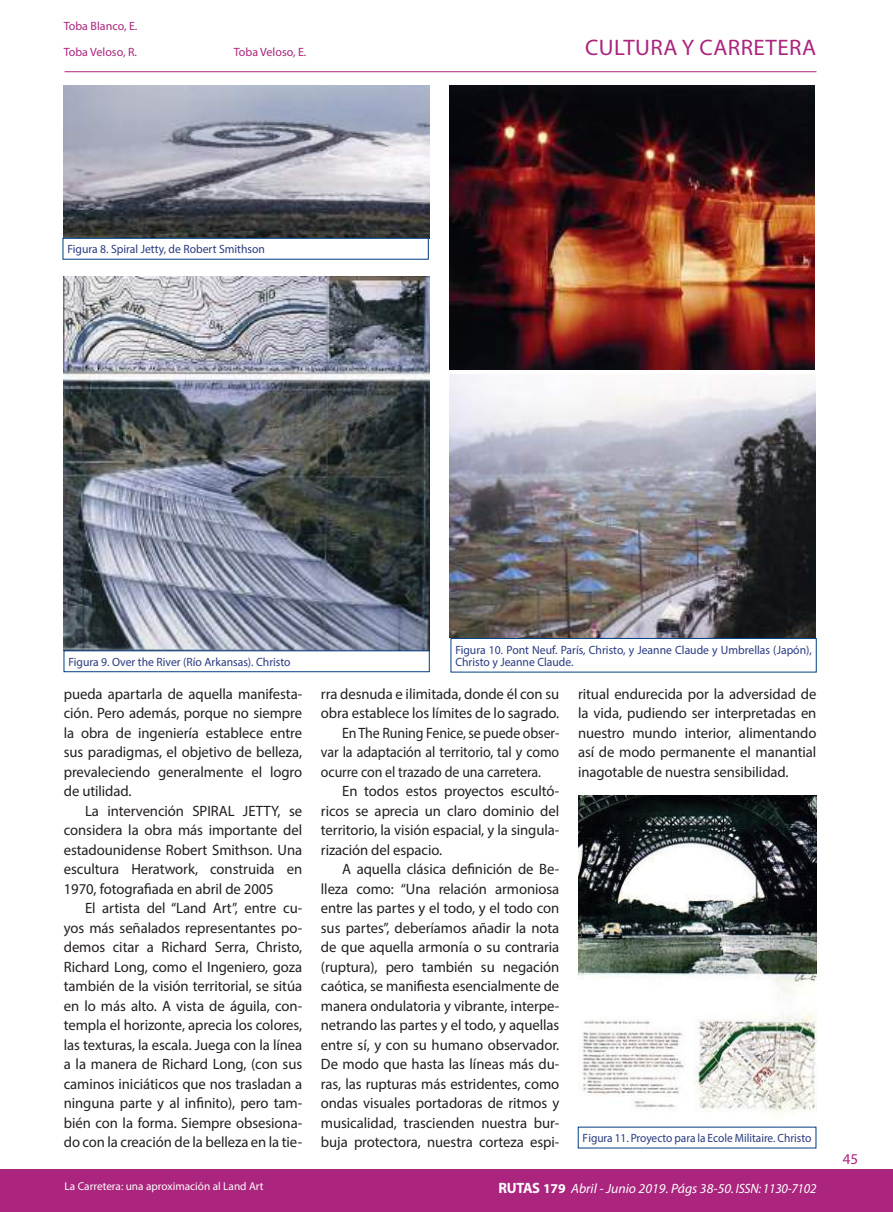
<style>
.page{position:relative;width:893px;height:1212px;background:#fff}
.page>*{position:absolute;margin:0;border:0;box-sizing:border-box;transform-origin:0 0}
.t1{font:22.5px "Myriad Pro";letter-spacing:.02em;color:#ab247d}
.t2{font:15px/19.5px "Myriad Pro";letter-spacing:-.005em;color:#241f1f;text-align:justify}
.t3{font:15px "Myriad Pro";letter-spacing:-.005em;color:#241f1f;scale:.93 1}
.t4{font:15px "Myriad Pro";color:#ab247d}
.t5{font:italic 13.5px "Myriad Pro";color:#fff}
.t6{font:12px/12px "Myriad Pro";color:#293a80}
.t7{font:12px "Myriad Pro";color:#ab247d}
.t8{font:11.4px "Myriad Pro";color:#fff}
.s1{font-weight:700;font-style:normal;font-size:15px}
.s2{font-weight:700;font-style:normal}
</style>
<div class="page">
<div style="left:0;top:1169px;width:893px;height:43px;background:#ab247d"></div>
<hr style="left:65px;top:71px;width:751px;height:1px;background:#ab247d">
<img style="left:64px;top:85px;width:365px;height:153px">
<img style="left:64px;top:276px;width:365px;height:374px">
<div style="left:63px;top:238px;width:365px;height:21px;border:1px solid #003e82"></div>
<div style="left:64px;top:651px;width:365px;height:21px;border:1px solid #003e82"></div>
<img style="left:449px;top:85px;width:366px;height:285px">
<img style="left:449px;top:374px;width:366px;height:264px">
<div style="left:451px;top:638px;width:365px;height:34px;border:1px solid #003e82"></div>
<img style="left:578px;top:795px;width:238px;height:332px">
<p class="t7" style="left:64px;top:19px;width:75px">Toba Blanco, E.</p>
<p class="t7" style="left:64px;top:45px;width:75px">Toba Veloso, R.</p>
<p class="t7" style="left:234px;top:45px;width:74px">Toba Veloso, E.</p>
<p class="t6" style="left:67px;top:243px;width:199px">Figura 8. Spiral Jetty, de Robert Smithson</p>
<h1 class="t1" style="left:585px;top:33px;width:233px">CULTURA Y CARRETERA</h1>
<p class="t6" style="left:68px;top:655px;width:224px">Figura 9. Over the River (Río Arkansas). Christo</p>
<p class="t2" style="left:64px;top:684px;width:240px">pueda apartarla de aquella manifesta&shy;ción. Pero además, porque no siempre la obra de ingeniería establece entre sus paradigmas, el objetivo de belleza, prevaleciendo generalmente el logro de utilidad.</p>
<p class="t2" style="left:64px;top:801px;width:240px;text-indent:21px">La intervención SPIRAL JETTY, se considera la obra más importante del estadounidense Robert Smithson. Una escultura Heratwork, construida en 1970, fotografiada en abril de 2005</p>
<p class="t2" style="left:64px;top:898px;width:240px;text-indent:21px">El artista del “Land Art”, entre cu&shy;yos más señalados representantes po&shy;demos citar a Richard Serra, Christo, Richard Long, como el Ingeniero, goza también de la visión territorial, se sitúa en lo más alto. A vista de águila, con&shy;templa el horizonte, aprecia los colores, las texturas, la escala. Juega con la línea a la manera de Richard Long, (con sus caminos iniciáticos que nos trasladan a ninguna parte y al infinito), pero tam&shy;bién con la forma. Siempre obsesiona&shy;do con la creación de la belleza en la tie-</p>
<p class="t6" style="left:455px;top:643px;width:358px">Figura 10. Pont Neuf. París, Christo, y Jeanne Claude y Umbrellas (Japón),<br>Christo y Jeanne Claude.</p>
<p class="t2" style="left:321px;top:684px;width:240px">rra desnuda e ilimitada, donde él con su</p>
<p class="t2" style="left:321px;top:703px;width:240px">obra establece los límites de lo sagrado.</p>
<p class="t3" style="left:342px;top:723px;width:235px">En The Runing Fenice, se puede obser-</p>
<p class="t3" style="left:321px;top:743px;width:258px">var la adaptación al territorio, tal y como</p>
<p class="t3" style="left:321px;top:762px;width:238px">ocurre con el trazado de una carretera.</p>
<p class="t2" style="left:342px;top:781px;width:219px">En todos estos proyectos escultó-</p>
<p class="t2" style="left:321px;top:801px;width:240px">ricos se aprecia un claro dominio del</p>
<p class="t2" style="left:321px;top:820px;width:240px">territorio, la visión espacial, y la singula-</p>
<p class="t2" style="left:321px;top:840px;width:123px">rización del espacio.</p>
<p class="t2" style="left:342px;top:859px;width:219px">A aquella clásica definición de Be-</p>
<p class="t2" style="left:321px;top:879px;width:240px">lleza como: “Una relación armoniosa</p>
<p class="t2" style="left:321px;top:898px;width:240px">entre las partes y el todo, y el todo con</p>
<p class="t2" style="left:321px;top:918px;width:240px">sus partes”, deberíamos añadir la nota</p>
<p class="t2" style="left:321px;top:937px;width:240px">de que aquella armonía o su contraria</p>
<p class="t2" style="left:321px;top:957px;width:240px">(ruptura), pero también su negación</p>
<p class="t2" style="left:321px;top:976px;width:240px">caótica, se manifiesta esencialmente de</p>
<p class="t2" style="left:321px;top:996px;width:240px">manera ondulatoria y vibrante, interpe-</p>
<p class="t2" style="left:321px;top:1015px;width:240px">netrando las partes y el todo, y aquellas</p>
<p class="t2" style="left:321px;top:1035px;width:240px">entre sí, y con su humano observador.</p>
<p class="t2" style="left:321px;top:1054px;width:240px">De modo que hasta las líneas más du-</p>
<p class="t2" style="left:321px;top:1074px;width:240px">ras, las rupturas más estridentes, como</p>
<p class="t2" style="left:321px;top:1093px;width:240px">ondas visuales portadoras de ritmos y</p>
<p class="t2" style="left:321px;top:1113px;width:240px">musicalidad, trascienden nuestra bur-</p>
<p class="t2" style="left:321px;top:1132px;width:240px">buja protectora, nuestra corteza espi-</p>
<p class="t2" style="left:578px;top:684px;width:240px">ritual endurecida por la adversidad de la vida, pudiendo ser interpretadas en nuestro mundo interior, alimentando así de modo permanente el manantial inagotable de nuestra sensibilidad.</p>
<p class="t6" style="left:583px;top:1132px;width:230px">Figura 11. Proyecto para la Ecole Militaire. Christo</p>
<p class="t8" style="left:65px;top:1179px;width:200px">La Carretera: una aproximación al Land Art</p>
<p class="t5" style="left:498px;top:1180px;width:319px"><span class="s1">RUTAS</span> <span class="s2">179</span> Abril - Junio 2019. Págs 38-50. ISSN: 1130-7102</p>
<p class="t4" style="left:843px;top:1149px;width:17px">45</p>
</div>
